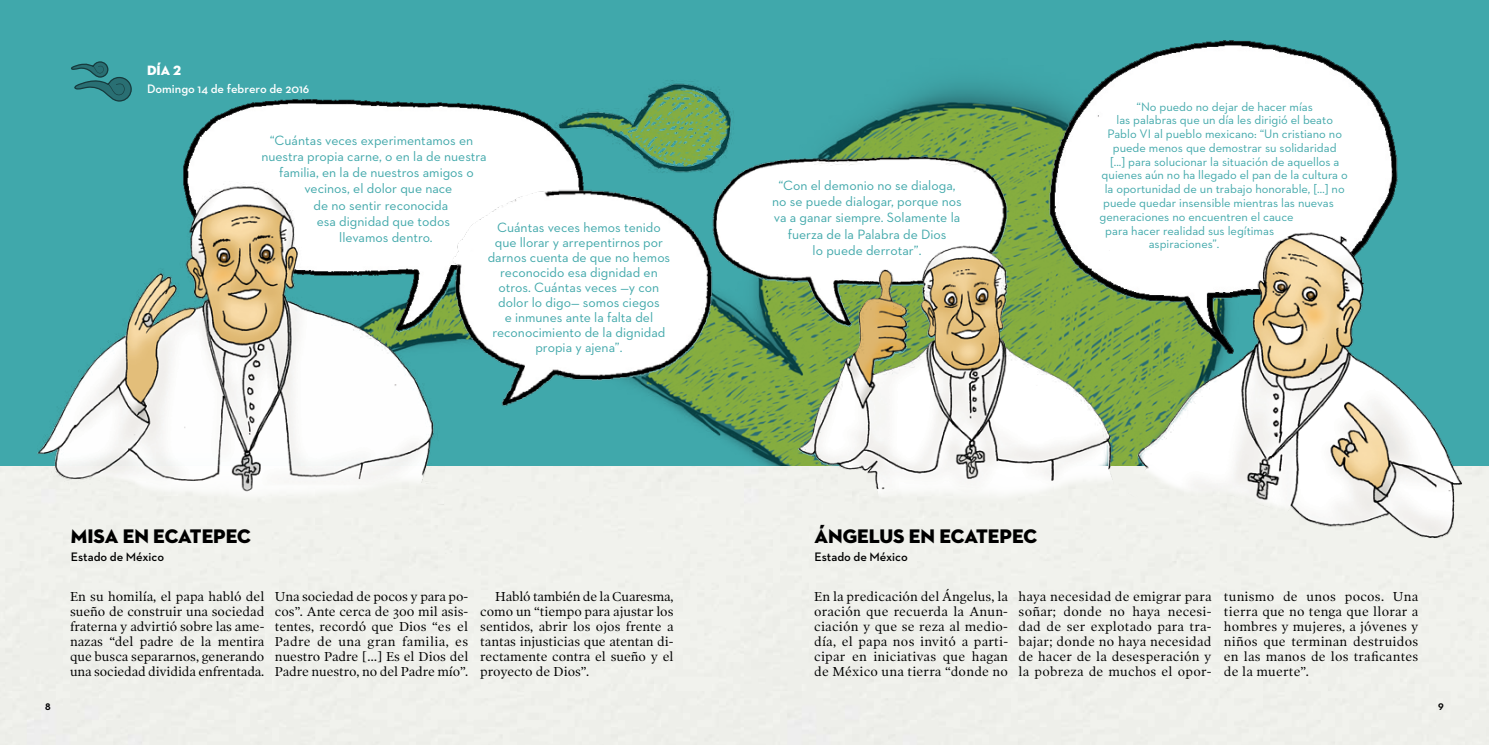
<style>
.page{position:relative;width:1489px;height:745px;background:#fff}
.page>*{position:absolute;margin:0;border:0;box-sizing:border-box;transform-origin:0 0}
.t1{font:20px "Neutraface 2 Display Titling";color:#000}
.t2{font:13.75px/15px "Neutraface 2 Text";color:#41a8aa;text-align:center}
.t3{font:13.75px "Neutraface 2 Display Titling";color:#fff}
.t4{font:13.12px/15px "Poynter OS Text One";letter-spacing:.005em;color:#000;text-align:justify}
.t5{font:12.5px "Neutraface 2 Text";color:#41a8aa}
.t6{font:600 12.5px "Neutraface 2 Text";color:#000}
.t7{font:600 12.5px "Neutraface 2 Text";color:#fff}
.t8{font:700 12.5px "Neutraface 2 Display";color:#000}
</style>
<div class="page">
<div style="left:0;top:465px;width:1488px;height:279px;background:#f1f2ed"></div>
<img style="left:37px;top:465px;width:406px;height:49px">
<img style="left:1064px;top:465px;width:406px;height:80px">
<img style="left:768px;top:465px;width:348px;height:69px">
<img style="left:0;top:0;width:1488px;height:465px">
<p class="t3" style="left:147px;top:62px;width:36px">DÍA 2</p>
<p class="t7" style="left:147px;top:81px;width:164px">Domingo 14 de febrero de 2016</p>
<p class="t2" style="left:270px;top:132px;width:205px">“Cuántas veces experimentamos en</p>
<p class="t2" style="left:261px;top:148px;width:227px">nuestra propia carne, o en la de nuestra</p>
<p class="t2" style="left:279px;top:165px;width:196px">familia, en la de nuestros amigos o</p>
<p class="t2" style="left:304px;top:181px;width:149px">vecinos, el dolor que nace</p>
<p class="t2" style="left:313px;top:197px;width:136px">de no sentir reconocida</p>
<p class="t2" style="left:317px;top:213px;width:135px">esa dignidad que todos</p>
<p class="t2" style="left:339px;top:230px;width:95px">llevamos dentro.</p>
<p class="t2" style="left:487px;top:220px;width:184px">Cuántas veces hemos tenido que llorar y arrepentirnos por darnos cuenta de que no hemos reconocido esa dignidad en otros. Cuántas veces —y con dolor lo digo— somos ciegos<br>e inmunes ante la falta del reconocimiento de la dignidad propia y ajena”.</p>
<h1 class="t1" style="left:71px;top:523px;width:28px">MISA</h1>
<h1 class="t1" style="left:123px;top:523px;width:129px">EN ECATEPEC</h1>
<p class="t6" style="left:71px;top:548px;width:95px">Estado de México</p>
<p class="t4" style="left:70px;top:588px;width:196px">En su homilía, el papa habló del sueño de construir una sociedad fraterna y advirtió sobre las ame&shy;nazas “del padre de la mentira que busca separarnos, generando una sociedad dividida enfrentada.</p>
<p class="t4" style="left:275px;top:588px;width:195px">Una sociedad de pocos y para po&shy;cos”. Ante cerca de 300 mil asis&shy;tentes, recordó que Dios “es el Padre de una gran familia, es nuestro Padre […] Es el Dios del Padre nuestro, no del Padre mío”.</p>
<p class="t4" style="left:480px;top:588px;width:195px;text-indent:15px">Habló también de la Cuaresma, como un “tiempo para ajustar los sentidos, abrir los ojos frente a tantas injusticias que atentan di&shy;rectamente contra el sueño y el proyecto de Dios”.</p>
<p class="t2" style="left:772px;top:177px;width:191px;line-height:16.2px">“Con el demonio no se dialoga, no se puede dialogar, porque nos va a ganar siempre. Solamente la fuerza de la Palabra de Dios<br>lo puede derrotar”.</p>
<p class="t5" style="left:1136px;top:98px;width:178px">“No puedo no dejar de hacer mías</p>
<p class="t5" style="left:1116px;top:112px;width:218px">las palabras que un día les dirigió el beato</p>
<p class="t5" style="left:1107px;top:126px;width:236px">Pablo VI al pueblo mexicano: “Un cristiano no</p>
<p class="t5" style="left:1112px;top:140px;width:225px">puede menos que demostrar su solidaridad</p>
<p class="t5" style="left:1109px;top:153px;width:231px">[...] para solucionar la situación de aquellos a</p>
<p class="t5" style="left:1101px;top:167px;width:248px">quienes aún no ha llegado el pan de la cultura o</p>
<p class="t5" style="left:1104px;top:181px;width:241px">la oportunidad de un trabajo honorable, […] no</p>
<p class="t5" style="left:1103px;top:195px;width:232px">puede quedar insensible mientras las nuevas</p>
<p class="t5" style="left:1099px;top:208px;width:195px">generaciones no encuentren el cauce</p>
<p class="t5" style="left:1105px;top:222px;width:170px">para hacer realidad sus legítimas</p>
<p class="t5" style="left:1148px;top:236px;width:72px">aspiraciones”.</p>
<h1 class="t1" style="left:814px;top:523px;width:67px">ÁNGELUS</h1>
<h1 class="t1" style="left:908px;top:523px;width:129px">EN ECATEPEC</h1>
<p class="t6" style="left:814px;top:548px;width:95px">Estado de México</p>
<p class="t4" style="left:814px;top:588px;width:195px">En la predicación del Ángelus, la oración que recuerda la Anun&shy;ciación y que se reza al medio&shy;día, el papa nos invitó a parti&shy;cipar en iniciativas que hagan de México una tierra “donde no</p>
<p class="t4" style="left:1018px;top:588px;width:194px">haya necesidad de emigrar para soñar; donde no haya necesi&shy;dad de ser explotado para tra&shy;bajar; donde no haya necesidad de hacer de la desesperación y la pobreza de muchos el opor-</p>
<p class="t4" style="left:1223px;top:588px;width:196px">tunismo de unos pocos. Una tierra que no tenga que llorar a hombres y mujeres, a jóvenes y niños que terminan destruidos en las manos de los traficantes de la muerte”.</p>
<p class="t8" style="left:45px;top:698px;width:7px">8</p>
<p class="t8" style="left:1437px;top:698px;width:7px">9</p>
</div>
